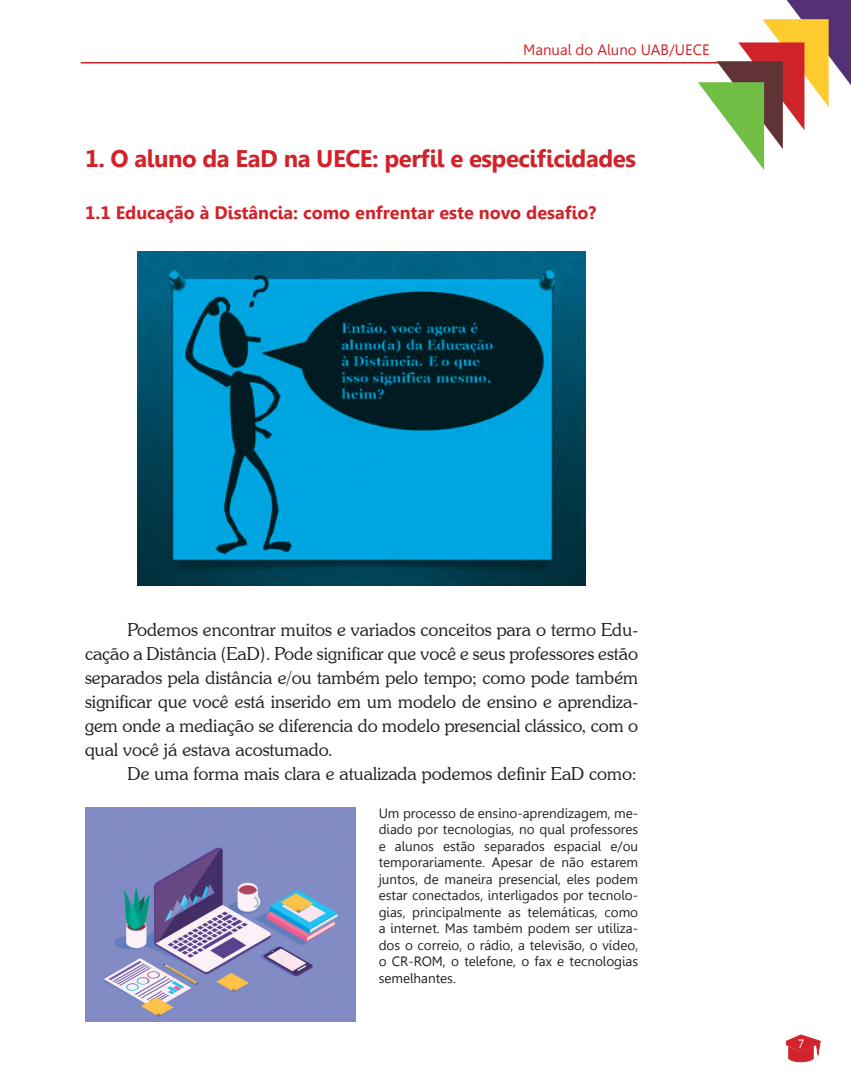
<style>
.page{position:relative;width:851px;height:1085px;background:#fff}
.page>*{position:absolute;margin:0;border:0;box-sizing:border-box;transform-origin:0 0}
.t1{font:700 24px "Gisha";letter-spacing:-.02em;color:#d1232a}
.t2{font:300 18px/24px "Souvenir IT Cby BT";color:#231f20;text-align:justify}
.t3{font:700 18px "Gisha";color:#d1232a}
.t4{font:15px "Gisha";color:#d1232a}
.t5{font:13.5px/16.5px "Gisha";color:#231f20;text-align:justify}
.t6{font:12px "Gisha";color:#fff}
</style>
<div class="page">
<hr style="left:81px;top:62px;width:746px;height:1px;background:#d1232a">
<svg style="left:786px;top:1034px;width:34px;height:27px"></svg>
<svg style="left:697px;top:0;width:153px;height:170px"></svg>
<img style="left:137px;top:251px;width:448px;height:334px">
<img style="left:85px;top:807px;width:270px;height:214px">
<p class="t4" style="left:523px;top:41px;width:188px">Manual do Aluno UAB/UECE</p>
<h1 class="t1" style="left:85px;top:145px;width:552px">1. O aluno da EaD na UECE: perfil e especificidades</h1>
<p class="t3" style="left:85px;top:202px;width:512px">1.1 Educação à Distância: como enfrentar este novo desafio?</p>
<p class="t2" style="left:85px;top:616px;width:554px;text-indent:43px">Podemos encontrar muitos e variados conceitos para o termo Edu&shy;cação a Distância (EaD). Pode significar que você e seus professores estão separados pela distância e/ou também pelo tempo; como pode também significar que você está inserido em um modelo de ensino e aprendiza&shy;gem onde a mediação se diferencia do modelo presencial clássico, com o qual você já estava acostumado.</p>
<p class="t2" style="left:128px;top:760px;width:510px">De uma forma mais clara e atualizada podemos definir EaD como:</p>
<p class="t5" style="left:378px;top:804px;width:261px">Um processo de ensino-aprendizagem, me&shy;diado por tecnologias, no qual professores e alunos estão separados espacial e/ou temporariamente. Apesar de não estarem juntos, de maneira presencial, eles podem estar conectados, interligados por tecnolo&shy;gias, principalmente as telemáticas, como a internet. Mas também podem ser utiliza&shy;dos o correio, o rádio, a televisão, o vídeo, o CR-ROM, o telefone, o fax e tecnologias semelhantes.</p>
<p class="t6" style="left:797px;top:1036px;width:8px">7</p>
</div>
